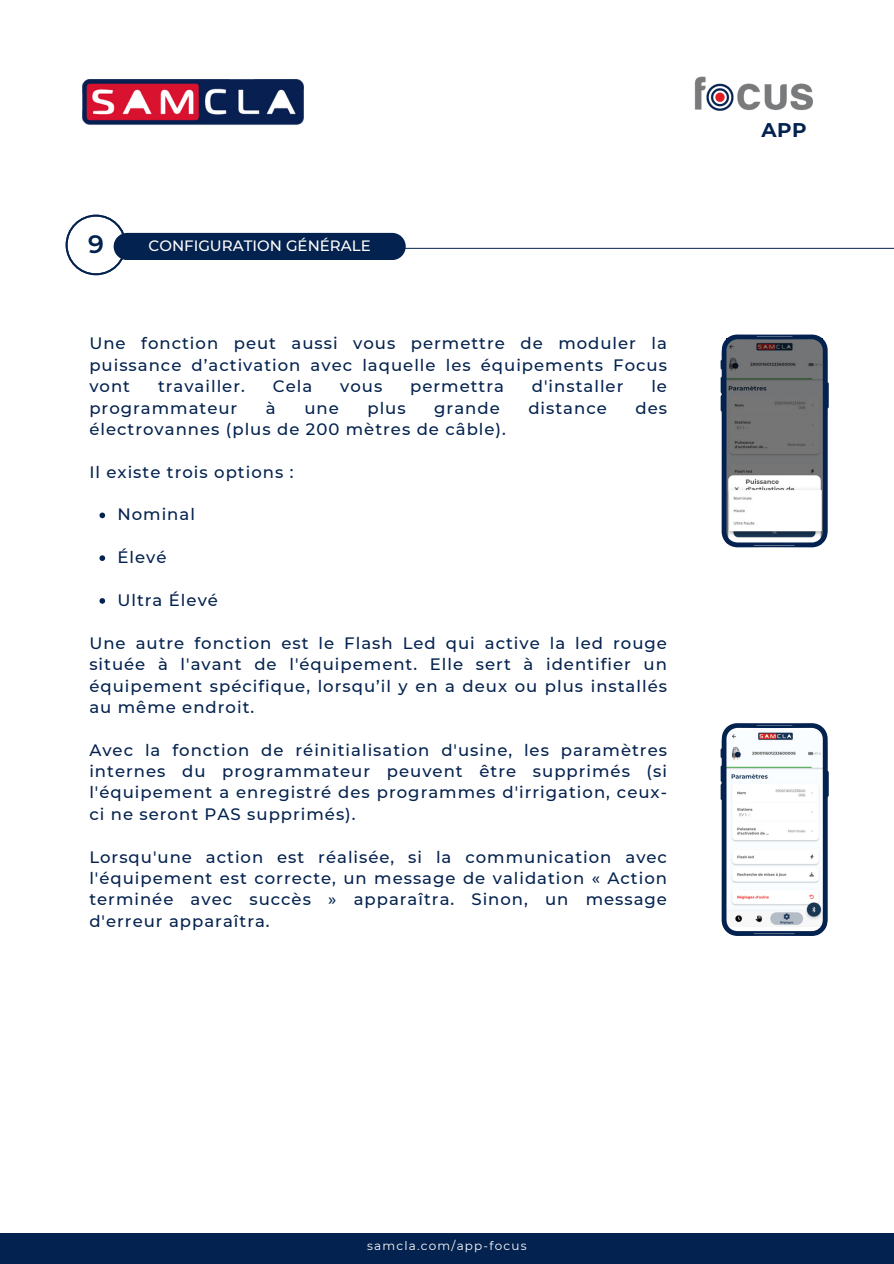
<style>
.page{position:relative;width:894px;height:1264px;background:#fff}
.page>*{position:absolute;margin:0;border:0;box-sizing:border-box;transform-origin:0 0}
.t1{font:600 25.2px "Montserrat";color:#04224f}
.t2{font:700 19.8px "Montserrat";color:#04224f}
.t3{font:500 16.5px/21.3px "Montserrat";letter-spacing:.06em;color:#04224f;text-align:justify}
.t4{font:500 15px "Montserrat";color:#fff}
.t5{font:12px "Montserrat";letter-spacing:.1em;color:#fff}
</style>
<div class="page">
<svg style="left:66px;top:215px;width:58px;height:60px"></svg>
<hr style="left:203px;top:248px;width:690px;height:1px;background:#04224f">
<div style="left:114px;top:233px;width:291px;height:27px;background:#04224f;border-radius:14px"></div>
<div style="left:0;top:1232px;width:893px;height:31px;background:#04224f"></div>
<img style="left:82px;top:79px;width:222px;height:46px">
<img style="left:694px;top:76px;width:119px;height:35px">
<svg style="left:720px;top:723px;width:108px;height:212px"></svg>
<svg style="left:720px;top:334px;width:108px;height:213px"></svg>
<svg style="left:99px;top:512px;width:6px;height:6px"></svg>
<svg style="left:99px;top:555px;width:6px;height:6px"></svg>
<svg style="left:99px;top:598px;width:6px;height:5px"></svg>
<p class="t1" style="left:88px;top:229px;width:17px">9</p>
<p class="t4" style="left:148px;top:236px;width:224px">CONFIGURATION GÉNÉRALE</p>
<h3 class="t3" style="left:89px;top:333px;width:579px">Une fonction peut aussi vous permettre de moduler la puissance d’activation avec laquelle les équipements Focus vont</h3>
<h3 class="t3" style="left:158px;top:375px;width:88px">travailler.</h3>
<h3 class="t3" style="left:273px;top:375px;width:41px">Cela</h3>
<h3 class="t3" style="left:340px;top:375px;width:44px">vous</h3>
<h3 class="t3" style="left:410px;top:375px;width:95px">permettra</h3>
<h3 class="t3" style="left:532px;top:375px;width:93px">d'installer</h3>
<h3 class="t3" style="left:651px;top:375px;width:17px">le</h3>
<h3 class="t3" style="left:89px;top:397px;width:149px">programmateur</h3>
<h3 class="t3" style="left:266px;top:397px;width:11px">à</h3>
<h3 class="t3" style="left:304px;top:397px;width:36px">une</h3>
<h3 class="t3" style="left:367px;top:397px;width:40px">plus</h3>
<h3 class="t3" style="left:434px;top:397px;width:67px">grande</h3>
<h3 class="t3" style="left:528px;top:397px;width:80px">distance</h3>
<h3 class="t3" style="left:635px;top:397px;width:33px">des</h3>
<h3 class="t3" style="left:89px;top:418px;width:418px">électrovannes (plus de 200 mètres de câble).</h3>
<p class="t3" style="left:89px;top:461px;width:205px">Il existe trois options :</p>
<p class="t3" style="left:117px;top:504px;width:79px">Nominal</p>
<p class="t3" style="left:117px;top:546px;width:51px">Élevé</p>
<h3 class="t3" style="left:117px;top:589px;width:102px">Ultra Élevé</h3>
<h3 class="t3" style="left:89px;top:632px;width:579px">Une autre fonction est le Flash Led qui active la led rouge située à l'avant de l'équipement. Elle sert à identifier un équipement spécifique, lorsqu’il y en a deux ou plus installés au même endroit.</h3>
<h3 class="t3" style="left:89px;top:739px;width:579px">Avec la fonction de réinitialisation d'usine, les paramètres internes du programmateur peuvent être supprimés (si l'équipement a enregistré des programmes d'irrigation, ceux&shy;ci ne seront PAS supprimés).</h3>
<p class="t3" style="left:89px;top:846px;width:579px">Lorsqu'une action est réalisée, si la communication avec l'équipement est correcte, un message de validation « Action terminée avec succès » apparaîtra. Sinon, un message d'erreur apparaîtra.</p>
<p class="t2" style="left:761px;top:117px;width:47px">APP</p>
<h1 class="t5" style="left:367px;top:1238px;width:161px">samcla.com/app-focus</h1>
</div>
